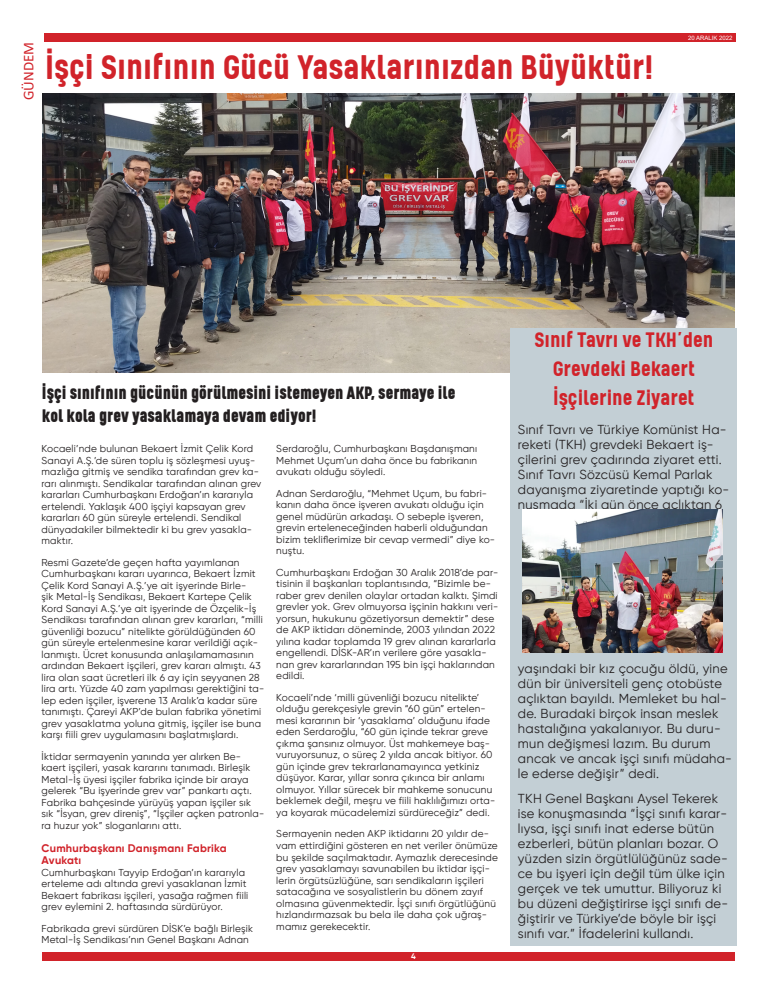
<style>
.page{position:relative;width:777px;height:993px;background:#fff}
.page>*{position:absolute;margin:0;border:0;box-sizing:border-box;transform-origin:0 0}
.t1{font:700 39px "Kelpt A1";color:#d1232a}
.t2{font:700 24px/28.8px "Kelpt A1";color:#d1232a;text-align:center}
.t3{font:900 19px/22.8px "Kelpt A2";color:#231f20}
.t4{font:15px "Calibri";color:#d1232a}
.t5{font:13px/15px "Gilroy";letter-spacing:.02em;color:#231f20}
.t6{font:700 11px/12.6px "Gilroy";letter-spacing:.02em;color:#d1232a}
.t7{font:10px/11.5px "Gilroy";letter-spacing:.02em;color:#231f20}
.t8{font:700 8px "Gilroy";color:#fff}
.t9{font:6px "Arial";color:#fff}
</style>
<div class="page">
<div style="left:44px;top:33px;width:692px;height:9px;background:#d1232a"></div>
<div style="left:42px;top:952px;width:692px;height:8px;background:#d1232a"></div>
<img style="left:43px;top:93px;width:691px;height:279px">
<div style="left:511px;top:328px;width:226px;height:616px;background:#c3cfd5"></div>
<img style="left:522px;top:509px;width:200px;height:143px">
<h3 class="t4" style="left:18px;top:100px;width:60px;rotate:-90deg">GÜNDEM</h3>
<p class="t1" style="left:45px;top:45px;width:610px">İşçi Sınıfının Gücü Yasaklarınızdan Büyüktür!</p>
<p class="t9" style="left:688px;top:33px;width:46px">20 ARALIK 2022</p>
<p class="t3" style="left:42px;top:381px;width:415px">İşçi sınıfının gücünün görülmesini istemeyen AKP, sermaye ile kol kola grev yasaklamaya devam ediyor!</p>
<p class="t7" style="left:42px;top:442px;width:221px">Kocaeli’nde bulunan Bekaert İzmit Çelik Kord Sanayi A.Ş.’de süren toplu iş sözleşmesi uyuş&shy;mazlığa gitmiş ve sendika tarafından grev ka&shy;rarı alınmıştı. Sendikalar tarafından alınan grev kararları Cumhurbaşkanı Erdoğan’ın kararıyla ertelendi. Yaklaşık 400 işçiyi kapsayan grev kararları 60 gün süreyle ertelendi. Sendikal dünyadakiler bilmektedir ki bu grev yasakla&shy;maktır.</p>
<p class="t7" style="left:42px;top:556px;width:224px">Resmi Gazete’de geçen hafta yayımlanan Cumhurbaşkanı kararı uyarınca, Bekaert İzmit Çelik Kord Sanayi A.Ş.’ye ait işyerinde Birle-<br>şik Metal-İş Sendikası, Bekaert Kartepe Çelik Kord Sanayi A.Ş.’ye ait işyerinde de Özçelik-İş Sendikası tarafından alınan grev kararları, “milli güvenliği bozucu” nitelikte görüldüğünden 60 gün süreyle ertelenmesine karar verildiği açık&shy;lanmıştı. Ücret konusunda anlaşılamamasının ardından Bekaert işçileri, grev kararı almıştı. 43 lira olan saat ücretleri ilk 6 ay için seyyanen 28 lira artı. Yüzde 40 zam yapılması gerektiğini ta&shy;lep eden işçiler, işverene 13 Aralık’a kadar süre tanımıştı. Çareyi AKP’de bulan fabrika yönetimi grev yasaklatma yoluna gitmiş, işçiler ise buna karşı fiili grev uygulamasını başlatmışlardı.</p>
<p class="t7" style="left:42px;top:750px;width:224px">İktidar sermayenin yanında yer alırken Be&shy;kaert işçileri, yasak kararını tanımadı. Birleşik Metal-İş üyesi işçiler fabrika içinde bir araya gelerek “Bu işyerinde grev var” pankartı açtı.<br>Fabrika bahçesinde yürüyüş yapan işçiler sık sık “İsyan, grev direniş”, “İşçiler açken patronla&shy;ra huzur yok” sloganlarını attı.</p>
<p class="t6" style="left:42px;top:841px;width:187px">Cumhurbaşkanı Danışmanı Fabrika<br>Avukatı</p>
<p class="t7" style="left:42px;top:866px;width:208px">Cumhurbaşkanı Tayyip Erdoğan’ın kararıyla erteleme adı altında grevi yasaklanan İzmit Bekaert fabrikası işçileri, yasağa rağmen fiili grev eylemini 2. haftasında sürdürüyor.</p>
<p class="t7" style="left:42px;top:922px;width:213px">Fabrikada grevi sürdüren DİSK’e bağlı Birleşik<br>Metal-İş Sendikası’nın Genel Başkanı Adnan</p>
<p class="t7" style="left:276px;top:442px;width:202px;text-align:justify">Serdaroğlu, Cumhurbaşkanı Başdanışmanı Mehmet Uçum’un daha önce bu fabrikanın avukatı olduğu söyledi.</p>
<p class="t7" style="left:276px;top:487px;width:220px">Adnan Serdaroğlu, “Mehmet Uçum, bu fabri&shy;kanın daha önce işveren avukatı olduğu için genel müdürün arkadaşı. O sebeple işveren, grevin erteleneceğinden haberli olduğundan bizim tekliflerimize bir cevap vermedi” diye ko&shy;nuştu.</p>
<p class="t7" style="left:276px;top:566px;width:224px">Cumhurbaşkanı Erdoğan 30 Aralık 2018’de par&shy;tisinin il başkanları toplantısında, “Bizimle be&shy;raber grev denilen olaylar ortadan kalktı. Şimdi grevler yok. Grev olmuyorsa işçinin hakkını veri&shy;yorsun, hukukunu gözetiyorsun demektir” dese de AKP iktidarı döneminde, 2003 yılından 2022 yılına kadar toplamda 19 grev alınan kararlarla engellendi. DİSK-AR’ın verilere göre yasakla&shy;nan grev kararlarından 195 bin işçi haklarından edildi.</p>
<p class="t7" style="left:276px;top:691px;width:220px">Kocaeli’nde ‘milli güvenliği bozucu nitelikte’ olduğu gerekçesiyle grevin “60 gün” ertelen&shy;mesi kararının bir ‘yasaklama’ olduğunu ifade eden Serdaroğlu, “60 gün içinde tekrar greve çıkma şansınız olmuyor. Üst mahkemeye baş&shy;vuruyorsunuz, o süreç 2 yılda ancak bitiyor. 60 gün içinde grev tekrarlanamayınca yetkiniz düşüyor. Karar, yıllar sonra çıkınca bir anlamı olmuyor. Yıllar sürecek bir mahkeme sonucunu beklemek değil, meşru ve fiili haklılığımızı orta&shy;ya koyarak mücadelemizi sürdüreceğiz” dedi.</p>
<p class="t7" style="left:276px;top:827px;width:223px">Sermayenin neden AKP iktidarını 20 yıldır de&shy;vam ettirdiğini gösteren en net veriler önümüze bu şekilde saçılmaktadır. Aymazlık derecesinde grev yasaklamayı savunabilen bu iktidar işçi&shy;lerin örgütsüzlüğüne, sarı sendikaların işçileri satacağına ve sosyalistlerin bu dönem zayıf olmasına güvenmektedir. İşçi sınıfı örgütlüğünü hızlandırmazsak bu bela ile daha çok uğraş&shy;mamız gerekecektir.</p>
<p class="t8" style="left:411px;top:950px;width:6px">4</p>
<p class="t2" style="left:534px;top:324px;width:180px">Sınıf Tavrı ve TKH’den<br>Grevdeki Bekaert<br>İşçilerine Ziyaret</p>
<p class="t5" style="left:518px;top:421px;width:213px">Sınıf Tavrı ve Türkiye Komünist Ha&shy;reketi (TKH) grevdeki Bekaert iş&shy;çilerini grev çadırında ziyaret etti.<br>Sınıf Tavrı Sözcüsü Kemal Parlak dayanışma ziyaretinde yaptığı ko&shy;nuşmada “İki gün önce açlıktan 6</p>
<p class="t5" style="left:518px;top:660px;width:216px">yaşındaki bir kız çocuğu öldü, yine dün bir üniversiteli genç otobüste açlıktan bayıldı. Memleket bu hal&shy;de. Buradaki birçok insan meslek hastalığına yakalanıyor. Bu duru&shy;mun değişmesi lazım. Bu durum ancak ve ancak işçi sınıfı müdaha&shy;le ederse değişir” dedi.</p>
<p class="t5" style="left:518px;top:790px;width:212px">TKH Genel Başkanı Aysel Tekerek ise konuşmasında “İşçi sınıfı karar&shy;lıysa, işçi sınıfı inat ederse bütün ezberleri, bütün planları bozar. O yüzden sizin örgütlülüğünüz sade&shy;ce bu işyeri için değil tüm ülke için gerçek ve tek umuttur. Biliyoruz ki bu düzeni değiştirirse işçi sınıfı de&shy;ğiştirir ve Türkiye’de böyle bir işçi sınıfı var.” İfadelerini kullandı.</p>
</div>
